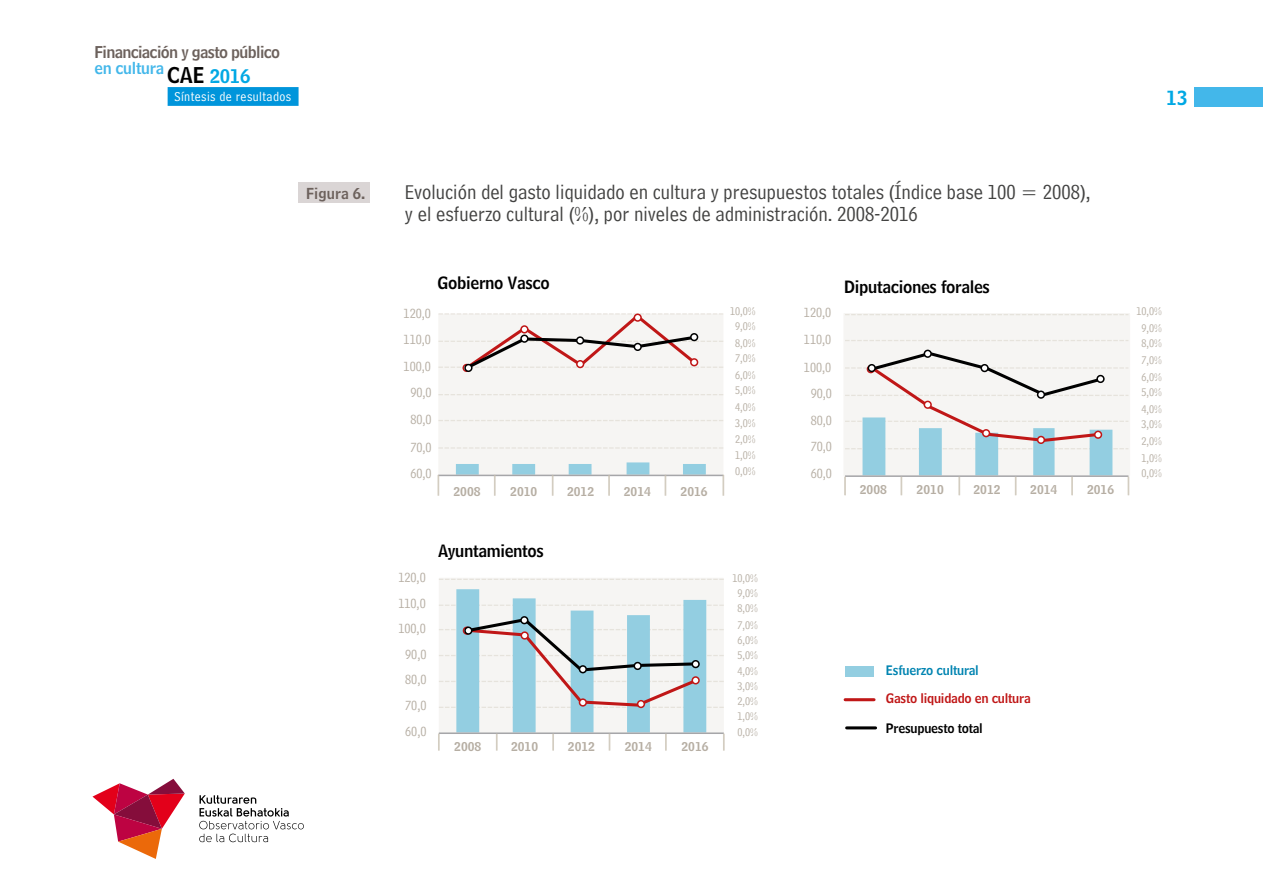
<style>
.page{position:relative;width:1263px;height:893px;background:#fff}
.page>*{position:absolute;margin:0;border:0;box-sizing:border-box;transform-origin:0 0}
.t1{font:21px/22.5px "Bell Centennial Address";color:#424241}
.t2{font:19.5px "Bell Centennial Name And Number";color:#00a8e4}
.t3{font:16.8px "Bell Centennial Name And Number";letter-spacing:-.02em;color:#000}
.t4{font:16.05px/16px "Bell Centennial Name And Number";letter-spacing:-.04em;color:#6c615c}
.t5{font:15px "Bell Centennial Name And Number";color:#6c615c}
.t6{font:13.65px "Bell Centennial Address";color:#b6aea3}
.t7{font:13.5px "Bell Centennial Address";letter-spacing:.03em;color:#fff}
.t8{font:12.9px "Bell Centennial Name And Number";letter-spacing:-.02em;color:#c01717}
.t9{font:12.9px "Bell Centennial Name And Number";letter-spacing:-.02em;color:#0084b1}
.t10{font:12.9px "Bell Centennial Name And Number";letter-spacing:-.02em;color:#000}
.t11{font:12.15px "Bell Centennial Name And Number";color:#b6aea3}
.t12{font:11.4px "Bell Centennial Address";color:#b6aea3}
.s1{color:#43b7ea}
.s2{font-size:21.45px;color:#000}
.s3{font-size:18.75px;color:#00a8e4}
</style>
<div class="page">
<svg style="left:199px;top:795px;width:105px;height:47px"></svg>
<svg style="left:92px;top:779px;width:93px;height:80px"></svg>
<div style="left:168px;top:87px;width:131px;height:19px;background:#0095db"></div>
<div style="left:1195px;top:87px;width:68px;height:19px;background:#43b7ea"></div>
<div style="left:299px;top:183px;width:71px;height:20px;background:#dad5d5"></div>
<div style="left:439px;top:315px;width:284px;height:160px;background:#f6f5f3"></div>
<svg style="left:438px;top:447px;width:285px;height:2px"></svg>
<svg style="left:438px;top:420px;width:285px;height:1px"></svg>
<svg style="left:438px;top:394px;width:285px;height:1px"></svg>
<hr style="left:438px;top:475px;width:285px;height:1px;background:#a6a6a9">
<hr style="left:437px;top:475px;width:2px;height:21px;background:#c7bfaf">
<svg style="left:456px;top:462px;width:250px;height:34px"></svg>
<hr style="left:722px;top:475px;width:2px;height:21px;background:#c7bfaf">
<div style="left:440px;top:579px;width:283px;height:153px;background:#f6f5f3"></div>
<svg style="left:439px;top:579px;width:285px;height:1px"></svg>
<div style="left:845px;top:666px;width:29px;height:11px;background:#93cee1"></div>
<hr style="left:845px;top:698px;width:29px;height:3px;background:#c01717">
<hr style="left:847px;top:726px;width:28px;height:3px;background:#000">
<svg style="left:438px;top:313px;width:285px;height:59px"></svg>
<div style="left:576px;top:360px;width:8px;height:8px;border:2px solid #c01717;border-radius:50%"></div>
<div style="left:521px;top:326px;width:7px;height:7px;background:#fff;border-radius:50%"></div>
<div style="left:520px;top:325px;width:8px;height:8px;border:2px solid #c01717;border-radius:50%"></div>
<div style="left:634px;top:314px;width:7px;height:7px;background:#fff;border-radius:50%"></div>
<div style="left:634px;top:313px;width:8px;height:9px;border:2px solid #c01717;border-radius:50%"></div>
<div style="left:691px;top:359px;width:6px;height:7px;background:#fff;border-radius:50%"></div>
<div style="left:690px;top:358px;width:8px;height:8px;border:2px solid #c01717;border-radius:50%"></div>
<div style="left:465px;top:365px;width:7px;height:6px;background:#fff;border-radius:50%"></div>
<div style="left:464px;top:364px;width:8px;height:8px;border:2px solid #000;border-radius:50%"></div>
<div style="left:521px;top:335px;width:7px;height:7px;background:#fff;border-radius:50%"></div>
<div style="left:520px;top:335px;width:8px;height:8px;border:2px solid #000;border-radius:50%"></div>
<div style="left:577px;top:337px;width:6px;height:7px;background:#fff;border-radius:50%"></div>
<div style="left:576px;top:336px;width:8px;height:9px;border:2px solid #000;border-radius:50%"></div>
<div style="left:634px;top:344px;width:7px;height:6px;background:#fff;border-radius:50%"></div>
<div style="left:634px;top:343px;width:8px;height:8px;border:2px solid #000;border-radius:50%"></div>
<div style="left:844px;top:314px;width:285px;height:161px;background:#f6f5f3"></div>
<svg style="left:845px;top:340px;width:283px;height:1px"></svg>
<svg style="left:845px;top:314px;width:283px;height:1px"></svg>
<svg style="left:844px;top:350px;width:285px;height:145px"></svg>
<div style="left:1037px;top:436px;width:8px;height:8px;border:2px solid #c01717;border-radius:50%"></div>
<div style="left:1095px;top:431px;width:6px;height:7px;background:#fff;border-radius:50%"></div>
<div style="left:1094px;top:431px;width:8px;height:8px;border:2px solid #c01717;border-radius:50%"></div>
<div style="left:868px;top:365px;width:7px;height:6px;background:#fff;border-radius:50%"></div>
<div style="left:868px;top:364px;width:8px;height:8px;border:2px solid #000;border-radius:50%"></div>
<svg style="left:438px;top:589px;width:287px;height:162px"></svg>
<div style="left:637px;top:700px;width:8px;height:8px;border:2px solid #c01717;border-radius:50%"></div>
<div style="left:692px;top:677px;width:7px;height:7px;background:#fff;border-radius:50%"></div>
<div style="left:691px;top:676px;width:9px;height:8px;border:2px solid #c01717;border-radius:50%"></div>
<div style="left:465px;top:627px;width:7px;height:7px;background:#fff;border-radius:50%"></div>
<div style="left:464px;top:626px;width:8px;height:9px;border:2px solid #000;border-radius:50%"></div>
<p class="t4" style="left:95px;top:44px;width:187px">Financiación y gasto público <span class="s1">en cultura</span> <span class="s2">CAE</span> <span class="s3">2016</span></p>
<p class="t7" style="left:174px;top:88px;width:118px">Síntesis de resultados</p>
<p class="t2" style="left:1166px;top:85px;width:23px">13</p>
<p class="t5" style="left:306px;top:184px;width:59px">Figura 6.</p>
<p class="t1" style="left:405px;top:180px;width:687px">Evolución del gasto liquidado en cultura y presupuestos totales (Índice base 100 = 2008), y el esfuerzo cultural (%), por niveles de administración. 2008-2016</p>
<p class="t3" style="left:438px;top:272px;width:114px">Gobierno Vasco</p>
<p class="t3" style="left:844px;top:276px;width:147px">Diputaciones forales</p>
<p class="t6" style="left:404px;top:305px;width:29px">120,0</p>
<p class="t12" style="left:730px;top:304px;width:27px">10,0%</p>
<p class="t6" style="left:804px;top:304px;width:29px">120,0</p>
<p class="t12" style="left:1136px;top:305px;width:27px">10,0%</p>
<p class="t6" style="left:404px;top:331px;width:29px">110,0</p>
<p class="t12" style="left:735px;top:319px;width:22px">9,0%</p>
<p class="t12" style="left:735px;top:336px;width:22px">8,0%</p>
<p class="t6" style="left:804px;top:332px;width:29px">110,0</p>
<p class="t12" style="left:1141px;top:322px;width:22px">9,0%</p>
<p class="t12" style="left:1141px;top:337px;width:22px">8,0%</p>
<p class="t6" style="left:404px;top:359px;width:29px">100,0</p>
<p class="t12" style="left:735px;top:351px;width:22px">7,0%</p>
<p class="t12" style="left:735px;top:368px;width:22px">6,0%</p>
<p class="t6" style="left:804px;top:359px;width:29px">100,0</p>
<p class="t12" style="left:1141px;top:354px;width:22px">7,0%</p>
<p class="t12" style="left:1141px;top:371px;width:22px">6,0%</p>
<p class="t6" style="left:410px;top:384px;width:23px">90,0</p>
<p class="t12" style="left:735px;top:383px;width:22px">5,0%</p>
<p class="t6" style="left:811px;top:385px;width:23px">90,0</p>
<p class="t12" style="left:1141px;top:386px;width:22px">5,0%</p>
<p class="t6" style="left:410px;top:412px;width:23px">80,0</p>
<p class="t12" style="left:735px;top:400px;width:22px">4,0%</p>
<p class="t12" style="left:735px;top:417px;width:22px">3,0%</p>
<p class="t6" style="left:811px;top:413px;width:23px">80,0</p>
<p class="t12" style="left:1141px;top:403px;width:22px">4,0%</p>
<p class="t12" style="left:1141px;top:418px;width:22px">3,0%</p>
<p class="t6" style="left:410px;top:439px;width:23px">70,0</p>
<p class="t12" style="left:735px;top:432px;width:22px">2,0%</p>
<p class="t12" style="left:735px;top:449px;width:22px">1,0%</p>
<p class="t6" style="left:811px;top:439px;width:23px">70,0</p>
<p class="t12" style="left:1141px;top:435px;width:22px">2,0%</p>
<p class="t12" style="left:1141px;top:451px;width:22px">1,0%</p>
<p class="t6" style="left:410px;top:465px;width:23px">60,0</p>
<p class="t12" style="left:735px;top:464px;width:22px">0,0%</p>
<p class="t6" style="left:811px;top:466px;width:23px">60,0</p>
<p class="t12" style="left:1141px;top:467px;width:22px">0,0%</p>
<p class="t11" style="left:453px;top:484px;width:29px">2008</p>
<p class="t11" style="left:510px;top:484px;width:29px">2010</p>
<p class="t11" style="left:567px;top:484px;width:29px">2012</p>
<p class="t11" style="left:624px;top:484px;width:29px">2014</p>
<p class="t11" style="left:681px;top:484px;width:29px">2016</p>
<p class="t11" style="left:860px;top:482px;width:29px">2008</p>
<p class="t11" style="left:917px;top:482px;width:29px">2010</p>
<p class="t11" style="left:973px;top:482px;width:29px">2012</p>
<p class="t11" style="left:1030px;top:482px;width:29px">2014</p>
<p class="t11" style="left:1087px;top:482px;width:29px">2016</p>
<p class="t3" style="left:438px;top:540px;width:107px">Ayuntamientos</p>
<p class="t6" style="left:398px;top:569px;width:29px">120,0</p>
<p class="t12" style="left:732px;top:571px;width:27px">10,0%</p>
<p class="t6" style="left:398px;top:595px;width:29px">110,0</p>
<p class="t12" style="left:737px;top:586px;width:22px">9,0%</p>
<p class="t12" style="left:737px;top:602px;width:22px">8,0%</p>
<p class="t6" style="left:398px;top:621px;width:29px">100,0</p>
<p class="t12" style="left:737px;top:618px;width:22px">7,0%</p>
<p class="t12" style="left:737px;top:634px;width:22px">6,0%</p>
<p class="t6" style="left:405px;top:647px;width:23px">90,0</p>
<p class="t12" style="left:737px;top:649px;width:22px">5,0%</p>
<p class="t6" style="left:405px;top:671px;width:23px">80,0</p>
<p class="t6" style="left:405px;top:697px;width:23px">70,0</p>
<p class="t6" style="left:405px;top:723px;width:23px">60,0</p>
<p class="t12" style="left:737px;top:664px;width:22px">4,0%</p>
<p class="t12" style="left:737px;top:679px;width:22px">3,0%</p>
<p class="t12" style="left:737px;top:695px;width:22px">2,0%</p>
<p class="t12" style="left:737px;top:710px;width:22px">1,0%</p>
<p class="t12" style="left:737px;top:725px;width:22px">0,0%</p>
<p class="t9" style="left:886px;top:662px;width:94px">Esfuerzo cultural</p>
<p class="t8" style="left:886px;top:690px;width:146px">Gasto liquidado en cultura</p>
<p class="t10" style="left:886px;top:720px;width:98px">Presupuesto total</p>
<p class="t11" style="left:454px;top:739px;width:29px">2008</p>
<p class="t11" style="left:511px;top:739px;width:29px">2010</p>
<p class="t11" style="left:568px;top:739px;width:29px">2012</p>
<p class="t11" style="left:625px;top:739px;width:29px">2014</p>
<p class="t11" style="left:681px;top:739px;width:29px">2016</p>
</div>
